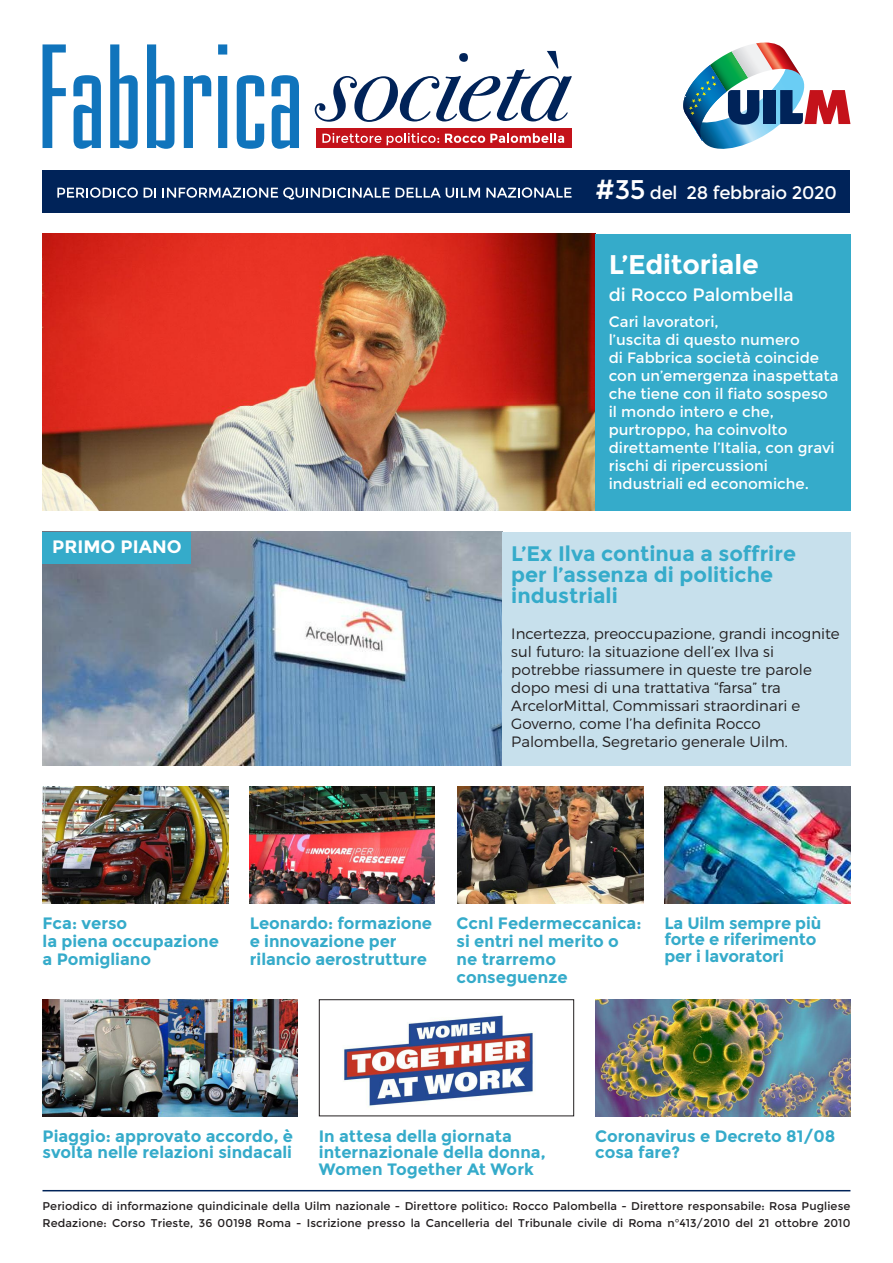
<style>
.page{position:relative;width:893px;height:1263px;background:#fff}
.page>*{position:absolute;margin:0;border:0;box-sizing:border-box;transform-origin:0 0}
.t1{font:700 27px "Montserrat";letter-spacing:-.005em;color:#fff}
.t2{font:700 21px/21px "Montserrat";color:#35abca}
.t3{font:18px "Montserrat";letter-spacing:-.015em;color:#fff}
.t4{font:700 18px "Montserrat";color:#fff}
.t5{font:700 16.5px/18px "Montserrat";color:#35abca}
.t6{font:300 15px/18px "Montserrat";color:#231f20}
.t7{font:15px/18px "Montserrat";color:#fff}
.t8{font:11.25px/16.5px "Montserrat";letter-spacing:.01em;color:#231f20}
.s1{font-size:27px}
</style>
<div class="page">
<img style="left:703px;top:77px;width:102px;height:72px">
<img style="left:698px;top:65px;width:29px;height:75px">
<img style="left:710px;top:51px;width:38px;height:41px">
<img style="left:732px;top:44px;width:41px;height:34px">
<img style="left:756px;top:43px;width:46px;height:34px">
<svg style="left:728px;top:90px;width:31px;height:35px"></svg>
<div style="left:763px;top:90px;width:13px;height:34px;background:#002359"></div>
<svg style="left:780px;top:90px;width:70px;height:34px"></svg>
<div style="left:43px;top:170px;width:807px;height:43px;background:#002359"></div>
<svg style="left:57px;top:187px;width:81px;height:11px"></svg>
<svg style="left:144px;top:188px;width:12px;height:10px"></svg>
<svg style="left:163px;top:187px;width:227px;height:13px"></svg>
<svg style="left:396px;top:188px;width:84px;height:10px"></svg>
<svg style="left:486px;top:187px;width:86px;height:11px"></svg>
<svg style="left:315px;top:51px;width:257px;height:71px"></svg>
<svg style="left:43px;top:44px;width:23px;height:104px"></svg>
<svg style="left:73px;top:75px;width:28px;height:74px"></svg>
<svg style="left:110px;top:44px;width:28px;height:105px"></svg>
<svg style="left:147px;top:44px;width:27px;height:105px"></svg>
<svg style="left:184px;top:75px;width:27px;height:73px"></svg>
<svg style="left:218px;top:44px;width:9px;height:104px"></svg>
<svg style="left:237px;top:75px;width:27px;height:74px"></svg>
<svg style="left:272px;top:75px;width:27px;height:74px"></svg>
<div style="left:316px;top:129px;width:256px;height:19px;background:#c4121a"></div>
<svg style="left:322px;top:133px;width:59px;height:10px"></svg>
<svg style="left:387px;top:133px;width:52px;height:12px"></svg>
<svg style="left:445px;top:133px;width:119px;height:10px"></svg>
<img style="left:700px;top:67px;width:16px;height:7px">
<img style="left:683px;top:96px;width:2px;height:17px">
<svg style="left:685px;top:76px;width:32px;height:65px"></svg>
<hr style="left:43px;top:1190px;width:807px;height:1px;background:#002359">
<img style="left:43px;top:234px;width:552px;height:276px">
<img style="left:43px;top:531px;width:459px;height:234px">
<div style="left:43px;top:531px;width:148px;height:32px;background:#35abca"></div>
<img style="left:43px;top:999px;width:255px;height:117px">
<img style="left:343px;top:1014px;width:190px;height:93px">
<div style="left:319px;top:999px;width:255px;height:117px;border:1px solid #231f20"></div>
<img style="left:595px;top:999px;width:255px;height:117px">
<div style="left:502px;top:531px;width:348px;height:234px;background:#c7e0ec"></div>
<img style="left:43px;top:787px;width:186px;height:117px">
<img style="left:250px;top:787px;width:185px;height:117px">
<img style="left:457px;top:787px;width:186px;height:117px">
<img style="left:664px;top:787px;width:186px;height:117px">
<div style="left:595px;top:234px;width:255px;height:276px;background:#35abca"></div>
<p class="t3" style="left:595px;top:182px;width:243px"><span class="s1">#35</span> del 28 febbraio 2020</p>
<p class="t4" style="left:52px;top:536px;width:131px">PRIMO PIANO</p>
<h1 class="t1" style="left:609px;top:247px;width:152px">L’Editoriale</h1>
<p class="t3" style="left:609px;top:283px;width:187px">di Rocco Palombella</p>
<p class="t7" style="left:609px;top:313px;width:231px">Cari lavoratori,<br>l’uscita di questo numero<br>di Fabbrica società coincide con un’emergenza inaspettata che tiene con il fiato sospeso il mondo intero e che, purtroppo, ha coinvolto direttamente l’Italia, con gravi rischi di ripercussioni industriali ed economiche.</p>
<p class="t2" style="left:511px;top:543px;width:286px">L’Ex Ilva continua a soffrire per l’assenza di politiche industriali</p>
<p class="t6" style="left:511px;top:626px;width:330px">Incertezza, preoccupazione, grandi incognite sul futuro: la situazione dell’ex Ilva si potrebbe riassumere in queste tre parole dopo mesi di una trattativa “farsa” tra ArcelorMittal, Commissari straordinari e Governo, come l’ha definita Rocco Palombella, Segretario generale Uilm.</p>
<p class="t5" style="left:43px;top:914px;width:178px">Fca: verso<br>la piena occupazione a Pomigliano</p>
<p class="t5" style="left:250px;top:914px;width:184px">Leonardo: formazione e innovazione per rilancio aerostrutture</p>
<p class="t5" style="left:457px;top:914px;width:186px">Ccnl Federmeccanica: si entri nel merito o ne trarremo conseguenze</p>
<p class="t5" style="left:664px;top:914px;width:158px;line-height:16.5px">La Uilm sempre più forte e riferimento per i lavoratori</p>
<p class="t5" style="left:43px;top:1127px;width:252px;line-height:16.5px">Piaggio: approvato accordo, è svolta nelle relazioni sindacali</p>
<p class="t5" style="left:319px;top:1127px;width:228px;line-height:16.5px">In attesa della giornata internazionale della donna,<br>Women Together At Work</p>
<p class="t5" style="left:595px;top:1127px;width:241px;line-height:16.5px">Coronavirus e Decreto 81/08 cosa fare?</p>
<p class="t8" style="left:43px;top:1198px;width:809px">Periodico di informazione quindicinale della Uilm nazionale - Direttore politico: Rocco Palombella - Direttore responsabile: Rosa Pugliese<br>Redazione: Corso Trieste, 36 00198 Roma - Iscrizione presso la Cancelleria del Tribunale civile di Roma n°413/2010 del 21 ottobre 2010</p>
</div>
